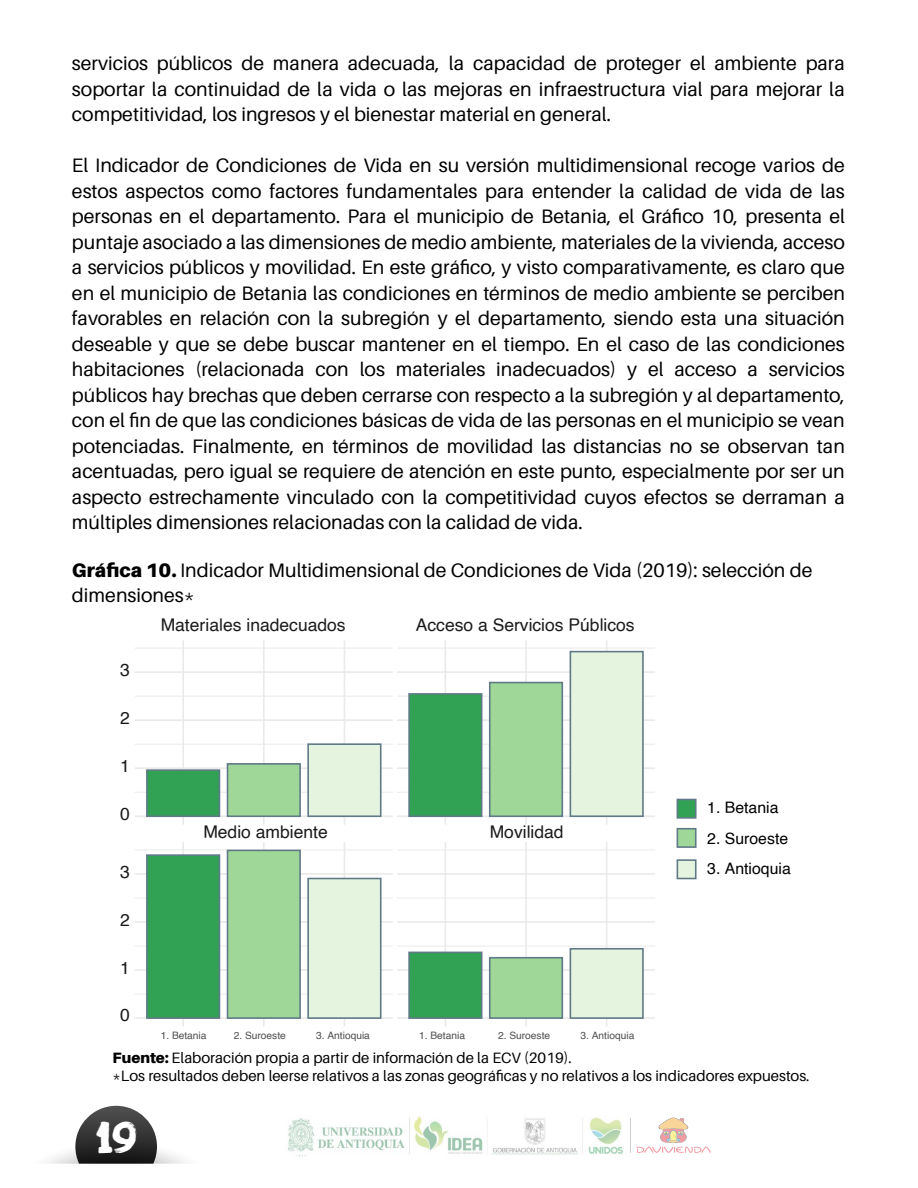
<style>
.page{position:relative;width:918px;height:1188px;background:#fff}
.page>*{position:absolute;margin:0;border:0;box-sizing:border-box;transform-origin:0 0}
.t1{font:44.85px "DK Plakkaat";color:#fff}
.t2{font:19.5px/25.5px "Aileron";color:#000;text-align:justify}
.t3{font:17.55px "Helvetica";color:#1a1a1a}
.t4{font:15.75px "Helvetica";color:#000}
.t5{font:15px/18px "Aileron";color:#000}
.t6{font:10.2px "Helvetica";color:#4d4d4d}
.s1{font-weight:900}
</style>
<div class="page">
<img style="left:288px;top:1116px;width:335px;height:41px">
<svg style="left:636px;top:1118px;width:75px;height:35px"></svg>
<hr style="left:630px;top:1118px;width:1px;height:35px;background:#868686">
<svg style="left:48px;top:1106px;width:138px;height:58px"></svg>
<hr style="left:135px;top:648px;width:258px;height:1px;background:#eaeaea">
<hr style="left:135px;top:696px;width:258px;height:1px;background:#eaeaea">
<hr style="left:135px;top:744px;width:258px;height:1px;background:#eaeaea">
<hr style="left:135px;top:792px;width:258px;height:1px;background:#eaeaea">
<hr style="left:344px;top:640px;width:1px;height:185px;background:#eaeaea">
<hr style="left:263px;top:640px;width:2px;height:185px;background:#eaeaea">
<hr style="left:182px;top:640px;width:2px;height:185px;background:#eaeaea">
<hr style="left:135px;top:671px;width:258px;height:2px;background:#eaeaea">
<hr style="left:135px;top:719px;width:258px;height:2px;background:#eaeaea">
<hr style="left:135px;top:767px;width:258px;height:2px;background:#eaeaea">
<hr style="left:135px;top:815px;width:258px;height:2px;background:#eaeaea">
<div style="left:147px;top:770px;width:72px;height:46px;background:#31a154"></div>
<div style="left:146px;top:769px;width:74px;height:48px;border:2px solid #607a87"></div>
<div style="left:227px;top:763px;width:74px;height:54px;background:#9ed798;border:2px solid #607a87"></div>
<div style="left:308px;top:744px;width:73px;height:72px;background:#e4f4df"></div>
<div style="left:307px;top:743px;width:75px;height:74px;border:2px solid #607a87"></div>
<hr style="left:135px;top:850px;width:258px;height:1px;background:#eaeaea">
<hr style="left:135px;top:898px;width:258px;height:1px;background:#eaeaea">
<hr style="left:135px;top:946px;width:258px;height:1px;background:#eaeaea">
<hr style="left:135px;top:994px;width:258px;height:1px;background:#eaeaea">
<hr style="left:344px;top:842px;width:1px;height:184px;background:#eaeaea">
<hr style="left:263px;top:842px;width:2px;height:184px;background:#eaeaea">
<hr style="left:182px;top:842px;width:2px;height:184px;background:#eaeaea">
<hr style="left:135px;top:873px;width:258px;height:2px;background:#eaeaea">
<hr style="left:135px;top:921px;width:258px;height:2px;background:#eaeaea">
<hr style="left:135px;top:969px;width:258px;height:2px;background:#eaeaea">
<hr style="left:135px;top:1017px;width:258px;height:2px;background:#eaeaea">
<div style="left:146px;top:854px;width:74px;height:165px;background:#31a154;border:2px solid #607a87"></div>
<div style="left:227px;top:850px;width:74px;height:169px;background:#9ed798;border:2px solid #607a87"></div>
<div style="left:307px;top:878px;width:75px;height:141px;background:#e4f4df;border:2px solid #607a87"></div>
<hr style="left:397px;top:648px;width:258px;height:1px;background:#eaeaea">
<hr style="left:397px;top:696px;width:258px;height:1px;background:#eaeaea">
<hr style="left:397px;top:744px;width:258px;height:1px;background:#eaeaea">
<hr style="left:397px;top:792px;width:258px;height:1px;background:#eaeaea">
<hr style="left:606px;top:640px;width:1px;height:185px;background:#eaeaea">
<hr style="left:525px;top:640px;width:2px;height:185px;background:#eaeaea">
<hr style="left:445px;top:640px;width:1px;height:185px;background:#eaeaea">
<hr style="left:397px;top:671px;width:258px;height:2px;background:#eaeaea">
<hr style="left:397px;top:719px;width:258px;height:2px;background:#eaeaea">
<hr style="left:397px;top:767px;width:258px;height:2px;background:#eaeaea">
<hr style="left:397px;top:815px;width:258px;height:2px;background:#eaeaea">
<div style="left:408px;top:693px;width:74px;height:124px;background:#31a154;border:2px solid #607a87"></div>
<div style="left:489px;top:682px;width:74px;height:135px;background:#9ed798;border:2px solid #607a87"></div>
<div style="left:570px;top:651px;width:74px;height:166px;background:#e4f4df;border:2px solid #607a87"></div>
<hr style="left:397px;top:850px;width:258px;height:1px;background:#eaeaea">
<hr style="left:397px;top:898px;width:258px;height:1px;background:#eaeaea">
<hr style="left:397px;top:946px;width:258px;height:1px;background:#eaeaea">
<hr style="left:397px;top:994px;width:258px;height:1px;background:#eaeaea">
<hr style="left:606px;top:842px;width:1px;height:184px;background:#eaeaea">
<hr style="left:525px;top:842px;width:2px;height:184px;background:#eaeaea">
<hr style="left:445px;top:842px;width:1px;height:184px;background:#eaeaea">
<hr style="left:397px;top:873px;width:258px;height:2px;background:#eaeaea">
<hr style="left:397px;top:921px;width:258px;height:2px;background:#eaeaea">
<hr style="left:397px;top:969px;width:258px;height:2px;background:#eaeaea">
<hr style="left:397px;top:1017px;width:258px;height:2px;background:#eaeaea">
<div style="left:408px;top:952px;width:74px;height:67px;background:#31a154;border:2px solid #607a87"></div>
<div style="left:489px;top:957px;width:74px;height:62px;background:#9ed798;border:2px solid #607a87"></div>
<div style="left:570px;top:948px;width:74px;height:71px;background:#e4f4df;border:2px solid #607a87"></div>
<div style="left:677px;top:799px;width:20px;height:20px;background:#31a154;border:2px solid #607a87"></div>
<div style="left:677px;top:828px;width:20px;height:20px;background:#9ed798;border:2px solid #607a87"></div>
<div style="left:677px;top:859px;width:20px;height:20px;background:#e4f4df;border:2px solid #607a87"></div>
<p class="t2" style="left:72px;top:51px;width:774px">servicios públicos de manera adecuada, la capacidad de proteger el ambiente para soportar la continuidad de la vida o las mejoras en infraestructura vial para mejorar la competitividad, los ingresos y el bienestar material en general.</p>
<p class="t2" style="left:72px;top:153px;width:774px">El Indicador de Condiciones de Vida en su versión multidimensional recoge varios de estos aspectos como factores fundamentales para entender la calidad de vida de las personas en el departamento. Para el municipio de Betania, el Gráfico 10, presenta el puntaje asociado a las dimensiones de medio ambiente, materiales de la vivienda, acceso a servicios públicos y movilidad. En este gráfico, y visto comparativamente, es claro que en el municipio de Betania las condiciones en términos de medio ambiente se perciben favorables en relación con la subregión y el departamento, siendo esta una situación deseable y que se debe buscar mantener en el tiempo. En el caso de las condiciones habitaciones (relacionada con los materiales inadecuados) y el acceso a servicios públicos hay brechas que deben cerrarse con respecto a la subregión y al departamento, con el fin de que las condiciones básicas de vida de las personas en el municipio se vean potenciadas. Finalmente, en términos de movilidad las distancias no se observan tan acentuadas, pero igual se requiere de atención en este punto, especialmente por ser un aspecto estrechamente vinculado con la competitividad cuyos efectos se derraman a múltiples dimensiones relacionadas con la calidad de vida.</p>
<p class="t2" style="left:72px;top:557px;width:742px"><span class="s1">Gráfica 10.</span> Indicador Multidimensional de Condiciones de Vida (2019): selección de dimensiones*</p>
<p class="t3" style="left:120px;top:656px;width:11px">3</p>
<p class="t3" style="left:120px;top:704px;width:11px">2</p>
<p class="t3" style="left:120px;top:752px;width:11px">1</p>
<p class="t3" style="left:120px;top:800px;width:11px">0</p>
<p class="t3" style="left:120px;top:858px;width:11px">3</p>
<p class="t3" style="left:120px;top:906px;width:11px">2</p>
<p class="t3" style="left:120px;top:954px;width:11px">1</p>
<p class="t3" style="left:120px;top:1001px;width:11px">0</p>
<p class="t3" style="left:161px;top:611px;width:187px">Materiales inadecuados</p>
<p class="t3" style="left:416px;top:611px;width:220px">Acceso a Servicios Públicos</p>
<p class="t3" style="left:203px;top:818px;width:126px">Medio ambiente</p>
<p class="t3" style="left:490px;top:818px;width:75px">Movilidad</p>
<p class="t6" style="left:161px;top:1028px;width:47px">1. Betania</p>
<p class="t6" style="left:234px;top:1028px;width:54px">2. Suroeste</p>
<p class="t6" style="left:316px;top:1028px;width:55px">3. Antioquia</p>
<p class="t6" style="left:419px;top:1028px;width:47px">1. Betania</p>
<p class="t6" style="left:498px;top:1028px;width:54px">2. Suroeste</p>
<p class="t6" style="left:581px;top:1028px;width:55px">3. Antioquia</p>
<p class="t4" style="left:707px;top:796px;width:73px">1. Betania</p>
<p class="t4" style="left:707px;top:826px;width:82px">2. Suroeste</p>
<p class="t4" style="left:707px;top:856px;width:85px">3. Antioquia</p>
<p class="t5" style="left:113px;top:1049px;width:699px"><span class="s1">Fuente:</span> Elaboración propia a partir de información de la ECV (2019).<br>*Los resultados deben leerse relativos a las zonas geográficas y no relativos a los indicadores expuestos.</p>
<h1 class="t1" style="left:96px;top:1110px;width:43px">19</h1>
</div>
